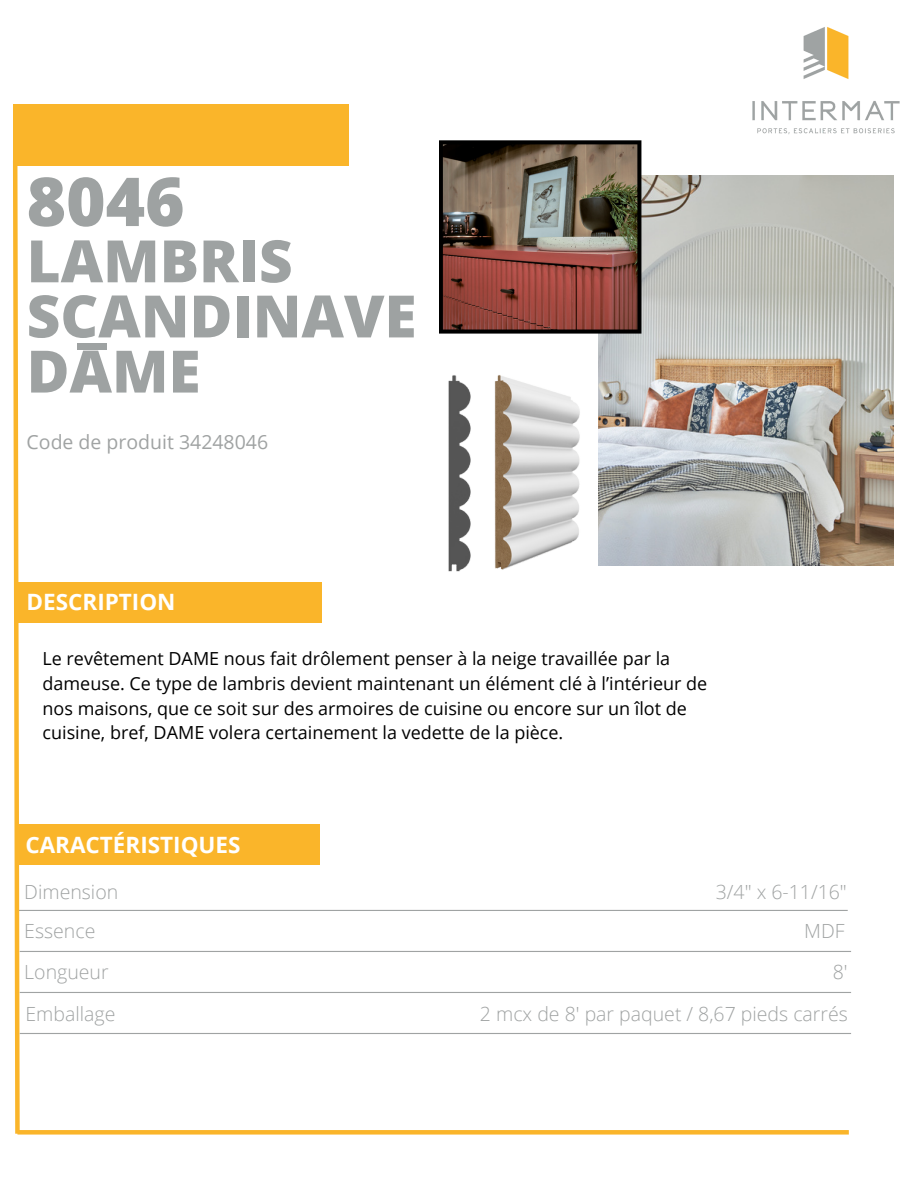
<style>
.page{position:relative;width:918px;height:1188px;background:#fff}
.page>*{position:absolute;margin:0;border:0;box-sizing:border-box;transform-origin:0 0}
.t1{font:800 67.5px "Open Sans";color:#9ea2a2}
.t2{font:800 58.5px "Open Sans";color:#9ea2a2}
.t3{font:700 22.5px "Open Sans";color:#fff}
.t4{font:300 19.5px "Open Sans";color:#a0a3a3}
.t5{font:19.5px "Open Sans";color:#a0a3a3}
.t6{font:18px/24.8px "Open Sans";color:#000}
</style>
<div class="page">
<img style="left:752px;top:27px;width:148px;height:108px">
<div style="left:13px;top:104px;width:336px;height:61px;background:#fab52a"></div>
<div style="left:17px;top:582px;width:305px;height:41px;background:#fab52a"></div>
<div style="left:15px;top:824px;width:304px;height:41px;background:#fab52a"></div>
<hr style="left:16px;top:910px;width:832px;height:1px;background:#a0a3a3">
<svg style="left:12px;top:161px;width:10px;height:973px"></svg>
<div style="left:17px;top:1130px;width:832px;height:5px;background:#fab52a"></div>
<hr style="left:20px;top:951px;width:831px;height:1px;background:#a0a3a3">
<hr style="left:20px;top:992px;width:831px;height:1px;background:#a0a3a3">
<hr style="left:20px;top:1033px;width:831px;height:1px;background:#a0a3a3">
<div style="left:78px;top:344px;width:28px;height:6px;background:#9ea2a2"></div>
<img style="left:599px;top:176px;width:294px;height:389px">
<img style="left:439px;top:140px;width:202px;height:194px">
<img style="left:448px;top:365px;width:204px;height:207px">
<p class="t1" style="left:27px;top:154px;width:159px">8046</p>
<p class="t2" style="left:27px;top:220px;width:268px">LAMBRIS</p>
<p class="t2" style="left:27px;top:275px;width:391px">SCANDINAVE</p>
<p class="t2" style="left:27px;top:330px;width:175px">DAME</p>
<p class="t5" style="left:27px;top:428px;width:243px">Code de produit 34248046</p>
<p class="t3" style="left:27px;top:586px;width:150px">DESCRIPTION</p>
<p class="t6" style="left:43px;top:646px;width:666px">Le revêtement DAME nous fait drôlement penser à la neige travaillée par la dameuse. Ce type de lambris devient maintenant un élément clé à l’intérieur de nos maisons, que ce soit sur des armoires de cuisine ou encore sur un îlot de cuisine, bref, DAME volera certainement la vedette de la pièce.</p>
<p class="t3" style="left:25px;top:829px;width:217px">CARACTÉRISTIQUES</p>
<p class="t4" style="left:24px;top:878px;width:95px">Dimension</p>
<p class="t4" style="left:716px;top:878px;width:133px">3/4" x 6-11/16"</p>
<p class="t4" style="left:24px;top:917px;width:73px">Essence</p>
<p class="t4" style="left:804px;top:917px;width:42px">MDF</p>
<p class="t4" style="left:24px;top:958px;width:86px">Longueur</p>
<p class="t4" style="left:833px;top:958px;width:16px">8'</p>
<p class="t4" style="left:25px;top:1000px;width:91px">Emballage</p>
<p class="t4" style="left:480px;top:1000px;width:369px">2 mcx de 8' par paquet / 8,67 pieds carrés</p>
</div>
